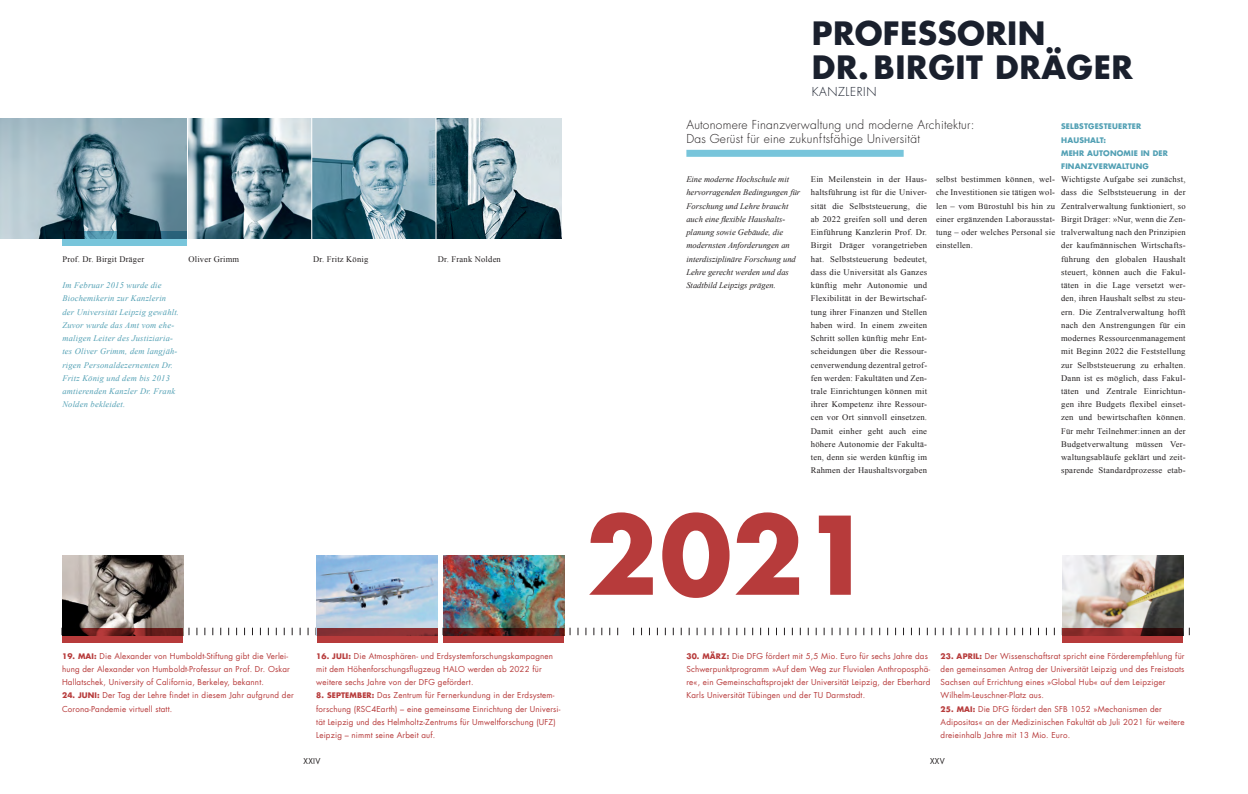
<style>
.page{position:relative;width:1248px;height:794px;background:#fff}
.page>*{position:absolute;margin:0;border:0;box-sizing:border-box;transform-origin:0 0}
.t1{font:700 105px "Futura";color:#b73b3b}
.t2{font:700 31.4px/34px "Futura";letter-spacing:.02em;color:#1a202d}
.t3{font:300 12px/13.2px "Futura LT Pro";letter-spacing:.02em;color:#231f20}
.t4{font:300 12px "Futura LT Pro";letter-spacing:.05em;color:#1a202d}
.t5{font:8.5px/13.2px "Times New Roman";letter-spacing:.025em;color:#231f20;text-align:justify}
.t6{font:italic 8.5px/13.2px "Times New Roman";letter-spacing:.025em;color:#52a0b4}
.t7{font:italic 8.5px/13.2px "Times New Roman";color:#231f20}
.t8{font:8px/13.2px "Futura";letter-spacing:.02em;color:#b73b3b}
.t9{font:8px "Futura";letter-spacing:.04em;color:#231f20}
.t10{font:700 7.5px/13.2px "Futura";letter-spacing:.02em;color:#52a0b4}
.s1{font-weight:700;font-size:7.5px}
</style>
<div class="page">
<div style="left:686px;top:150px;width:217px;height:7px;background:#78c5db"></div>
<img style="left:0;top:119px;width:561px;height:119px">
<svg style="left:62px;top:231px;width:125px;height:15px"></svg>
<hr style="left:187px;top:107px;width:1px;height:145px;background:#fff">
<hr style="left:311px;top:107px;width:1px;height:145px;background:#fff">
<hr style="left:435px;top:107px;width:1px;height:145px;background:#fff">
<img style="left:62px;top:556px;width:121px;height:71px">
<svg style="left:62px;top:627px;width:121px;height:15px"></svg>
<img style="left:316px;top:556px;width:121px;height:71px">
<img style="left:443px;top:556px;width:121px;height:71px">
<svg style="left:316px;top:627px;width:121px;height:15px"></svg>
<svg style="left:443px;top:627px;width:121px;height:15px"></svg>
<img style="left:1062px;top:556px;width:120px;height:71px">
<svg style="left:1062px;top:627px;width:120px;height:15px"></svg>
<p class="t5" style="left:62px;top:252px;width:83px">Prof. Dr. Birgit Dräger</p>
<p class="t6" style="left:62px;top:278px;width:118px">Im Februar 2015 wurde die<br>Biochemikerin zur Kanzlerin der Universität Leipzig gewählt.<br>Zuvor wurde das Amt vom ehe&shy;maligen Leiter des Justiziaria&shy;tes Oliver Grimm, dem langjäh&shy;rigen Personaldezernenten Dr.<br>Fritz König und dem bis 2013 amtierenden Kanzler Dr. Frank<br>Nolden bekleidet.</p>
<p class="t5" style="left:188px;top:252px;width:52px">Oliver Grimm</p>
<p class="t5" style="left:313px;top:252px;width:57px">Dr. Fritz König</p>
<p class="t5" style="left:438px;top:252px;width:64px">Dr. Frank Nolden</p>
<p class="t8" style="left:62px;top:649px;width:229px"><span class="s1">19. MAI:</span> Die Alexander von Humboldt-Stiftung gibt die Verlei&shy;hung der Alexander von Humboldt-Professur an Prof. Dr. Oskar<br>Hallatschek, University of California, Berkeley, bekannt.</p>
<p class="t8" style="left:62px;top:689px;width:233px"><span class="s1">24. JUNI:</span> Der Tag der Lehre findet in diesem Jahr aufgrund der<br>Corona-Pandemie virtuell statt.</p>
<p class="t8" style="left:316px;top:649px;width:238px"><span class="s1">16. JULI:</span> Die Atmosphären- und Erdsystemforschungskampagnen mit dem Höhenforschungsflugzeug HALO werden ab 2022 für weitere sechs Jahre von der DFG gefördert.</p>
<p class="t8" style="left:316px;top:689px;width:246px"><span class="s1">8. SEPTEMBER:</span> Das Zentrum für Fernerkundung in der Erdsystem&shy;forschung (RSC4Earth) – eine gemeinsame Einrichtung der Universi&shy;tät Leipzig und des Helmholtz-Zentrums für Umweltforschung (UFZ)<br>Leipzig – nimmt seine Arbeit auf.</p>
<h2 class="t2" style="left:811px;top:16px;width:322px">PROFESSORIN<br>DR.BIRGIT DRÄGER</h2>
<h3 class="t4" style="left:811px;top:84px;width:66px">KANZLERIN</h3>
<h3 class="t3" style="left:686px;top:118px;width:289px">Autonomere Finanzverwaltung und moderne Architektur:<br>Das Gerüst für eine zukunftsfähige Universität</h3>
<p class="t10" style="left:1061px;top:120px;width:108px">SELBSTGESTEUERTER<br>HAUSHALT:<br>MEHR AUTONOMIE IN DER<br>FINANZVERWALTUNG</p>
<p class="t5" style="left:1061px;top:173px;width:126px">Wichtigste Aufgabe sei zunächst, dass die Selbststeuerung in der Zentralverwaltung funktioniert, so Birgit Dräger: »Nur, wenn die Zen&shy;tralverwaltung nach den Prinzipien der kaufmännischen Wirtschafts&shy;führung den globalen Haushalt steuert, können auch die Fakul&shy;täten in die Lage versetzt wer&shy;den, ihren Haushalt selbst zu steu&shy;ern. Die Zentralverwaltung hofft nach den Anstrengungen für ein modernes Ressourcenmanagement mit Beginn 2022 die Feststellung zur Selbststeuerung zu erhalten.<br>Dann ist es möglich, dass Fakul&shy;täten und Zentrale Einrichtun&shy;gen ihre Budgets flexibel einset&shy;zen und bewirtschaften können.<br>Für mehr Teilnehmer:innen an der Budgetverwaltung müssen Ver&shy;waltungsabläufe geklärt und zeit&shy;sparende Standardprozesse etab-</p>
<p class="t7" style="left:686px;top:173px;width:115px">Eine moderne Hochschule mit hervorragenden Bedingungen für<br>Forschung und Lehre braucht auch eine flexible Haushalts&shy;planung sowie Gebäude, die modernsten Anforderungen an interdisziplinäre Forschung und<br>Lehre gerecht werden und das<br>Stadtbild Leipzigs prägen.</p>
<p class="t5" style="left:810px;top:173px;width:118px">Ein Meilenstein in der Haus&shy;haltsführung ist für die Univer&shy;sität die Selbststeuerung, die ab 2022 greifen soll und deren Einführung Kanzlerin Prof. Dr.<br>Birgit Dräger vorangetrieben hat. Selbststeuerung bedeutet, dass die Universität als Ganzes künftig mehr Autonomie und Flexibilität in der Bewirtschaf&shy;tung ihrer Finanzen und Stellen haben wird. In einem zweiten Schritt sollen künftig mehr Ent&shy;scheidungen über die Ressour&shy;cenverwendung dezentral getrof&shy;fen werden: Fakultäten und Zen&shy;trale Einrichtungen können mit ihrer Kompetenz ihre Ressour&shy;cen vor Ort sinnvoll einsetzen.<br>Damit einher geht auch eine höhere Autonomie der Fakultä&shy;ten, denn sie werden künftig im Rahmen der Haushaltsvorgaben</p>
<p class="t5" style="left:935px;top:173px;width:121px">selbst bestimmen können, wel&shy;che Investitionen sie tätigen wol&shy;len – vom Bürostuhl bis hin zu einer ergänzenden Laborausstat&shy;tung – oder welches Personal sie einstellen.</p>
<h1 class="t1" style="left:585px;top:485px;width:290px">2021</h1>
<p class="t8" style="left:686px;top:649px;width:245px"><span class="s1">30. MÄRZ:</span> Die DFG fördert mit 5,5 Mio. Euro für sechs Jahre das Schwerpunktprogramm »Auf dem Weg zur Fluvialen Anthroposphä&shy;re«, ein Gemeinschaftsprojekt der Universität Leipzig, der Eberhard Karls Universität Tübingen und der TU Darmstadt.</p>
<p class="t8" style="left:940px;top:649px;width:245px"><span class="s1">23. APRIL:</span> Der Wissenschaftsrat spricht eine Förderempfehlung für den gemeinsamen Antrag der Universität Leipzig und des Freistaats Sachsen auf Errichtung eines »Global Hub« auf dem Leipziger Wilhelm-Leuschner-Platz aus.</p>
<p class="t8" style="left:940px;top:702px;width:245px"><span class="s1">25. MAI:</span> Die DFG fördert den SFB 1052 »Mechanismen der<br>Adipositas« an der Medizinischen Fakultät ab Juli 2021 für weitere dreieinhalb Jahre mit 13 Mio. Euro.</p>
<p class="t9" style="left:303px;top:755px;width:18px">XXIV</p>
<p class="t9" style="left:930px;top:755px;width:16px">XXV</p>
</div>
